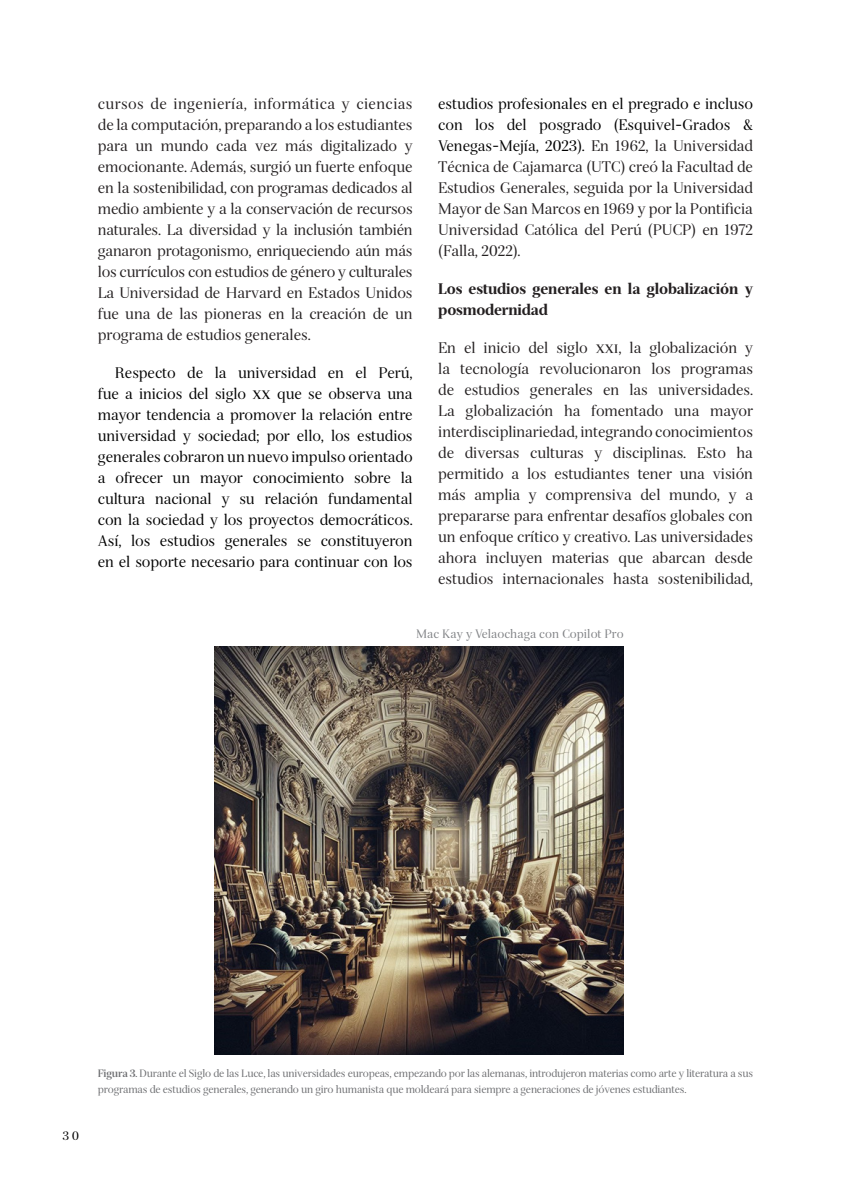
<style>
.page{position:relative;width:851px;height:1191px;background:#fff}
.page>*{position:absolute;margin:0;border:0;box-sizing:border-box;transform-origin:0 0}
.Parrafo{font:15px/21px "Serif 72 Beta";letter-spacing:-.01em;color:#231f20;text-align:justify}
.Parrafo-2{font:15px/21px "Serif 72 Beta";letter-spacing:-.01em;color:#000;text-align:justify}
.Parrafo-3{font:900 15px/21px "Serif 72 Beta";letter-spacing:-.01em;color:#231f20}
.PARRAFO_EDITORIAL{font:12px "Serif 72 Beta";color:#808285}
.t1{font:12px "Serif 72 Beta";color:#000}
.Leyenda_foto{font:10.5px/16.2px "Serif 72 Beta";letter-spacing:-.02em;color:#6c6d70}
.s1{color:#000}
.s2{font-weight:700}
</style>
<div class="page">
<img style="left:214px;top:646px;width:409px;height:408px">
<p class="Parrafo" style="left:98px;top:93px;width:316px">cursos de ingeniería, informática y ciencias de la computación, preparando a los estudiantes para un mundo cada vez más digitalizado y emocionante. Además, surgió un fuerte enfoque en la sostenibilidad, con programas dedicados al medio ambiente y a la conservación de recursos naturales. La diversidad y la inclusión también ganaron protagonismo, enriqueciendo aún más los currículos con estudios de género y culturales La Universidad de Harvard en Estados Unidos fue una de las pioneras en la creación de un programa de estudios generales.</p>
<p class="Parrafo-2" style="left:98px;top:362px;width:316px;text-indent:17px">Respecto de la universidad en el Perú, fue a inicios del siglo xx que se observa una mayor tendencia a promover la relación entre universidad y sociedad; por ello, los estudios generales cobraron un nuevo impulso orientado a ofrecer un mayor conocimiento sobre la cultura nacional y su relación fundamental con la sociedad y los proyectos democráticos.<br>Así, los estudios generales se constituyeron en el soporte necesario para continuar con los</p>
<p class="Parrafo" style="left:438px;top:93px;width:316px"><span class="s1">estudios profesionales en el pregrado e incluso con los del posgrado (Esquivel-Grados &amp; Venegas-Mejía, 2023).</span> En 1962, la Universidad Técnica de Cajamarca (UTC) creó la Facultad de Estudios Generales, seguida por la Universidad Mayor de San Marcos en 1969 y por la Pontificia Universidad Católica del Perú (PUCP) en 1972 (Falla, 2022).</p>
<p class="Parrafo-3" style="left:438px;top:278px;width:316px">Los estudios generales en la globalización y posmodernidad</p>
<p class="Parrafo" style="left:438px;top:337px;width:316px">En el inicio del siglo xxi, la globalización y la tecnología revolucionaron los programas de estudios generales en las universidades.<br>La globalización ha fomentado una mayor interdisciplinariedad, integrando conocimientos de diversas culturas y disciplinas. Esto ha permitido a los estudiantes tener una visión más amplia y comprensiva del mundo, y a prepararse para enfrentar desafíos globales con un enfoque crítico y creativo. Las universidades ahora incluyen materias que abarcan desde estudios internacionales hasta sostenibilidad,</p>
<p class="PARRAFO_EDITORIAL" style="left:416px;top:626px;width:209px">Mac Kay y Velaochaga con Copilot Pro</p>
<p class="t1" style="left:62px;top:1129px;width:18px">30</p>
<p class="Leyenda_foto" style="left:98px;top:1065px;width:656px"><span class="s2">Figura 3.</span> Durante el Siglo de las Luce, las universidades europeas, empezando por las alemanas, introdujeron materias como arte y literatura a sus programas de estudios generales, generando un giro humanista que moldeará para siempre a generaciones de jóvenes estudiantes.</p>
</div>
